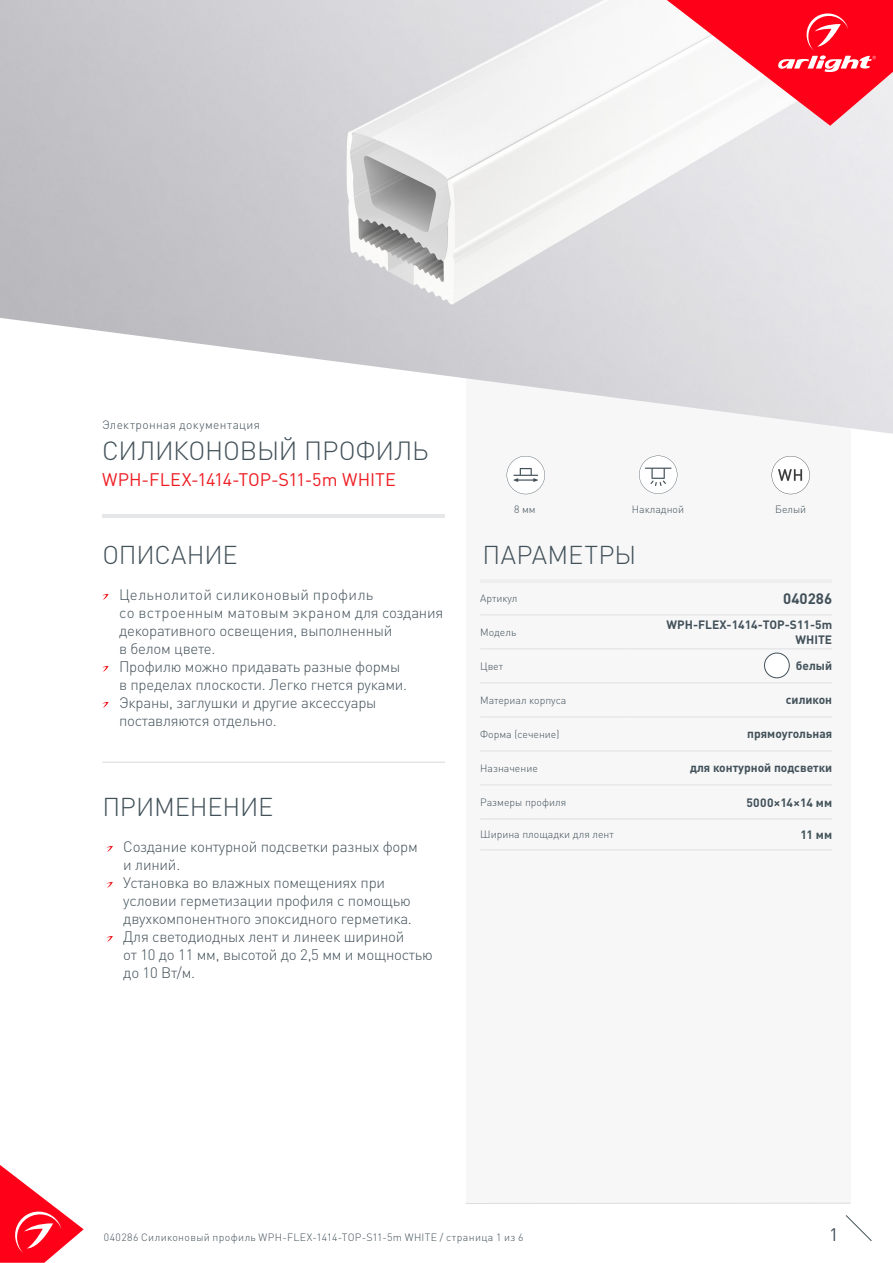
<style>
.page{position:relative;width:893px;height:1263px;background:#fff}
.page>*{position:absolute;margin:0;border:0;box-sizing:border-box;transform-origin:0 0}
.t1{font:300 25.95px "DIN Pro";letter-spacing:-.01em;color:#425159}
.t2{font:300 25.5px "DIN Pro";letter-spacing:-.005em;color:#425159}
.t3{font:300 25.5px "DIN Pro";letter-spacing:.015em;color:#425159}
.t4{font:18px "DIN Pro";letter-spacing:.005em;color:#ee1d23}
.t5{font:18px "DIN Pro";color:#425159}
.t6{font:300 15px/18px "DIN Pro";letter-spacing:-.015em;color:#425159}
.t7{font:300 15px/18px "DIN Pro";letter-spacing:.01em;color:#425159}
.t8{font:700 15px "DIN Pro";color:#425159}
.t9{font:700 12px/14.4px "DIN Pro";color:#425159;text-align:right}
.t10{font:300 12px "DIN Pro";letter-spacing:.03em;color:#425159}
.t11{font:700 12px "DIN Pro";letter-spacing:.025em;color:#425159}
.t12{font:300 10.5px "DIN Pro";color:#425159}
.t13{font:300 10.5px "DIN Pro";letter-spacing:.035em;color:#425159}
</style>
<div class="page">
<svg style="left:0;top:1165px;width:84px;height:98px"></svg>
<svg style="left:845px;top:1215px;width:27px;height:26px"></svg>
<div style="left:466px;top:257px;width:384px;height:946px;background:#f7f7f8"></div>
<img style="left:0;top:0;width:893px;height:434px">
<hr style="left:480px;top:579px;width:148px;height:4px;background:#eeeeef">
<hr style="left:628px;top:579px;width:204px;height:4px;background:#eeeeef">
<hr style="left:480px;top:614px;width:148px;height:1px;background:#e6e7e9">
<hr style="left:628px;top:614px;width:204px;height:1px;background:#e6e7e9">
<hr style="left:480px;top:648px;width:148px;height:2px;background:#e6e7e9">
<hr style="left:628px;top:648px;width:204px;height:2px;background:#e6e7e9">
<hr style="left:480px;top:682px;width:148px;height:2px;background:#e6e7e9">
<hr style="left:628px;top:682px;width:204px;height:2px;background:#e6e7e9">
<hr style="left:480px;top:716px;width:148px;height:2px;background:#e6e7e9">
<hr style="left:628px;top:716px;width:204px;height:2px;background:#e6e7e9">
<hr style="left:480px;top:750px;width:148px;height:2px;background:#e6e7e9">
<hr style="left:628px;top:750px;width:204px;height:2px;background:#e6e7e9">
<hr style="left:480px;top:784px;width:148px;height:2px;background:#e6e7e9">
<hr style="left:628px;top:784px;width:204px;height:2px;background:#e6e7e9">
<hr style="left:480px;top:818px;width:148px;height:2px;background:#e6e7e9">
<hr style="left:628px;top:818px;width:204px;height:2px;background:#e6e7e9">
<hr style="left:480px;top:849px;width:148px;height:2px;background:#e6e7e9">
<hr style="left:628px;top:849px;width:204px;height:2px;background:#e6e7e9">
<hr style="left:466px;top:1203px;width:384px;height:1px;background:#dcdddf">
<svg style="left:667px;top:0;width:226px;height:126px"></svg>
<svg style="left:507px;top:456px;width:38px;height:38px"></svg>
<svg style="left:639px;top:456px;width:38px;height:38px"></svg>
<hr style="left:102px;top:515px;width:342px;height:3px;background:#e6e7e9">
<svg style="left:772px;top:456px;width:38px;height:38px"></svg>
<div style="left:764px;top:653px;width:25px;height:25px;background:#fff;border-radius:50%"></div>
<div style="left:764px;top:653px;width:26px;height:25px;border:1px solid #425159;border-radius:50%"></div>
<svg style="left:106px;top:846px;width:7px;height:6px"></svg>
<svg style="left:106px;top:882px;width:7px;height:6px"></svg>
<svg style="left:106px;top:936px;width:7px;height:6px"></svg>
<hr style="left:102px;top:762px;width:343px;height:1px;background:#dcdddf">
<svg style="left:102px;top:594px;width:7px;height:6px"></svg>
<svg style="left:102px;top:666px;width:7px;height:6px"></svg>
<svg style="left:102px;top:702px;width:7px;height:6px"></svg>
<p class="t10" style="left:102px;top:417px;width:160px">Электронная документация</p>
<p class="t1" style="left:102px;top:433px;width:328px">СИЛИКОНОВЫЙ ПРОФИЛЬ</p>
<p class="t4" style="left:102px;top:467px;width:295px">WPH-FLEX-1414-TOP-S11-5m WHITE</p>
<p class="t2" style="left:102px;top:537px;width:137px">ОПИСАНИЕ</p>
<p class="t7" style="left:119px;top:584px;width:326px">Цельнолитой силиконовый профиль<br>со встроенным матовым экраном для создания декоративного освещения, выполненный<br>в белом цвете.</p>
<p class="t6" style="left:119px;top:656px;width:290px">Профилю можно придавать разные формы в пределах плоскости. Легко гнется руками.</p>
<p class="t6" style="left:119px;top:692px;width:259px">Экраны, заглушки и другие аксессуары поставляются отдельно.</p>
<p class="t2" style="left:102px;top:789px;width:172px">ПРИМЕНЕНИЕ</p>
<p class="t6" style="left:123px;top:836px;width:296px">Создание контурной подсветки разных форм и линий.</p>
<p class="t6" style="left:123px;top:872px;width:290px">Установка во влажных помещениях при условии герметизации профиля с помощью двухкомпонентного эпоксидного герметика.</p>
<p class="t6" style="left:123px;top:926px;width:311px">Для светодиодных лент и линеек шириной<br>от 10 до 11 мм, высотой до 2,5 мм и мощностью до 10 Вт/м.</p>
<p class="t12" style="left:514px;top:502px;width:23px">8 мм</p>
<p class="t12" style="left:632px;top:502px;width:54px">Накладной</p>
<p class="t12" style="left:775px;top:502px;width:33px">Белый</p>
<p class="t3" style="left:483px;top:537px;width:155px">ПАРАМЕТРЫ</p>
<p class="t12" style="left:480px;top:591px;width:39px">Артикул</p>
<p class="t8" style="left:783px;top:588px;width:50px">040286</p>
<p class="t12" style="left:480px;top:625px;width:38px">Модель</p>
<p class="t9" style="left:667px;top:617px;width:167px">WPH-FLEX-1414-TOP-S11-5m<br>WHITE</p>
<p class="t12" style="left:480px;top:659px;width:24px">Цвет</p>
<p class="t9" style="left:796px;top:658px;width:38px">белый</p>
<p class="t12" style="left:480px;top:693px;width:88px">Материал корпуса</p>
<p class="t9" style="left:786px;top:692px;width:48px">силикон</p>
<p class="t12" style="left:480px;top:727px;width:81px">Форма (сечение)</p>
<p class="t9" style="left:747px;top:726px;width:86px">прямоугольная</p>
<p class="t12" style="left:480px;top:761px;width:59px">Назначение</p>
<p class="t9" style="left:690px;top:760px;width:144px">для контурной подсветки</p>
<p class="t12" style="left:480px;top:795px;width:87px">Размеры профиля</p>
<p class="t11" style="left:746px;top:794px;width:87px">5000×14×14 мм</p>
<p class="t12" style="left:480px;top:827px;width:135px">Ширина площадки для лент</p>
<p class="t9" style="left:800px;top:827px;width:33px">11 мм</p>
<p class="t13" style="left:104px;top:1230px;width:421px">040286 Силиконовый профиль WPH-FLEX-1414-TOP-S11-5m WHITE / страница 1 из 6</p>
<p class="t5" style="left:829px;top:1222px;width:11px">1</p>
</div>
